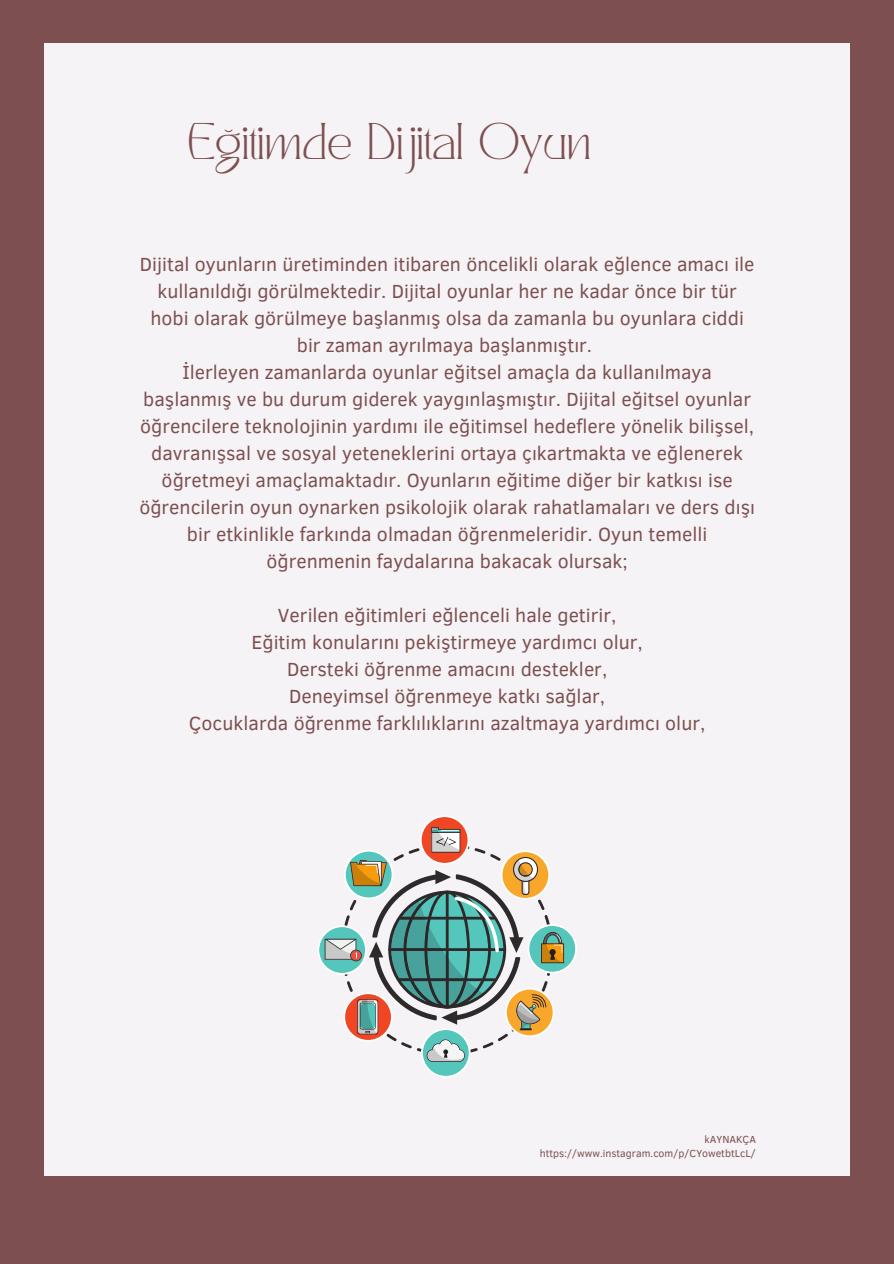
<style>
.page{position:relative;width:894px;height:1264px;background:#fff}
.page>*{position:absolute;margin:0;border:0;box-sizing:border-box;transform-origin:0 0}
.t1{font:36px "TANMIGNON DISPLAY";color:#7d4f50}
.t2{font:19.5px/27px "Clear Sans";color:#7d4f50;text-align:center}
.t3{font:10.5px/14px "Clear Sans";color:#7d4f50;text-align:right}
</style>
<div class="page">
<div style="left:0;top:0;width:893px;height:1263px;background:#7d4f50"></div>
<div style="left:44px;top:43px;width:805px;height:1132px;background:#f5f3f5"></div>
<svg style="left:318px;top:816px;width:259px;height:261px"></svg>
<h1 class="t1" style="left:187px;top:123px;width:405px">Eğitimde Dijital Oyun</h1>
<p class="t2" style="left:139px;top:249px;width:617px">Dijital oyunların üretiminden itibaren öncelikli olarak eğlence amacı ile kullanıldığı görülmektedir. Dijital oyunlar her ne kadar önce bir tür hobi olarak görülmeye başlanmış olsa da zamanla bu oyunlara ciddi bir zaman ayrılmaya başlanmıştır.<br>İlerleyen zamanlarda oyunlar eğitsel amaçla da kullanılmaya başlanmış ve bu durum giderek yaygınlaşmıştır. Dijital eğitsel oyunlar öğrencilere teknolojinin yardımı ile eğitimsel hedeflere yönelik bilişsel, davranışsal ve sosyal yeteneklerini ortaya çıkartmakta ve eğlenerek öğretmeyi amaçlamaktadır. Oyunların eğitime diğer bir katkısı ise öğrencilerin oyun oynarken psikolojik olarak rahatlamaları ve ders dışı bir etkinlikle farkında olmadan öğrenmeleridir. Oyun temelli öğrenmenin faydalarına bakacak olursak;</p>
<p class="t2" style="left:189px;top:601px;width:518px">Verilen eğitimleri eğlenceli hale getirir,<br>Eğitim konularını pekiştirmeye yardımcı olur,<br>Dersteki öğrenme amacını destekler,<br>Deneyimsel öğrenmeye katkı sağlar,<br>Çocuklarda öğrenme farklılıklarını azaltmaya yardımcı olur,</p>
<p class="t3" style="left:539px;top:1131px;width:218px">kAYNAKÇA https://www.instagram.com/p/CYowetbtLcL/</p>
</div>
